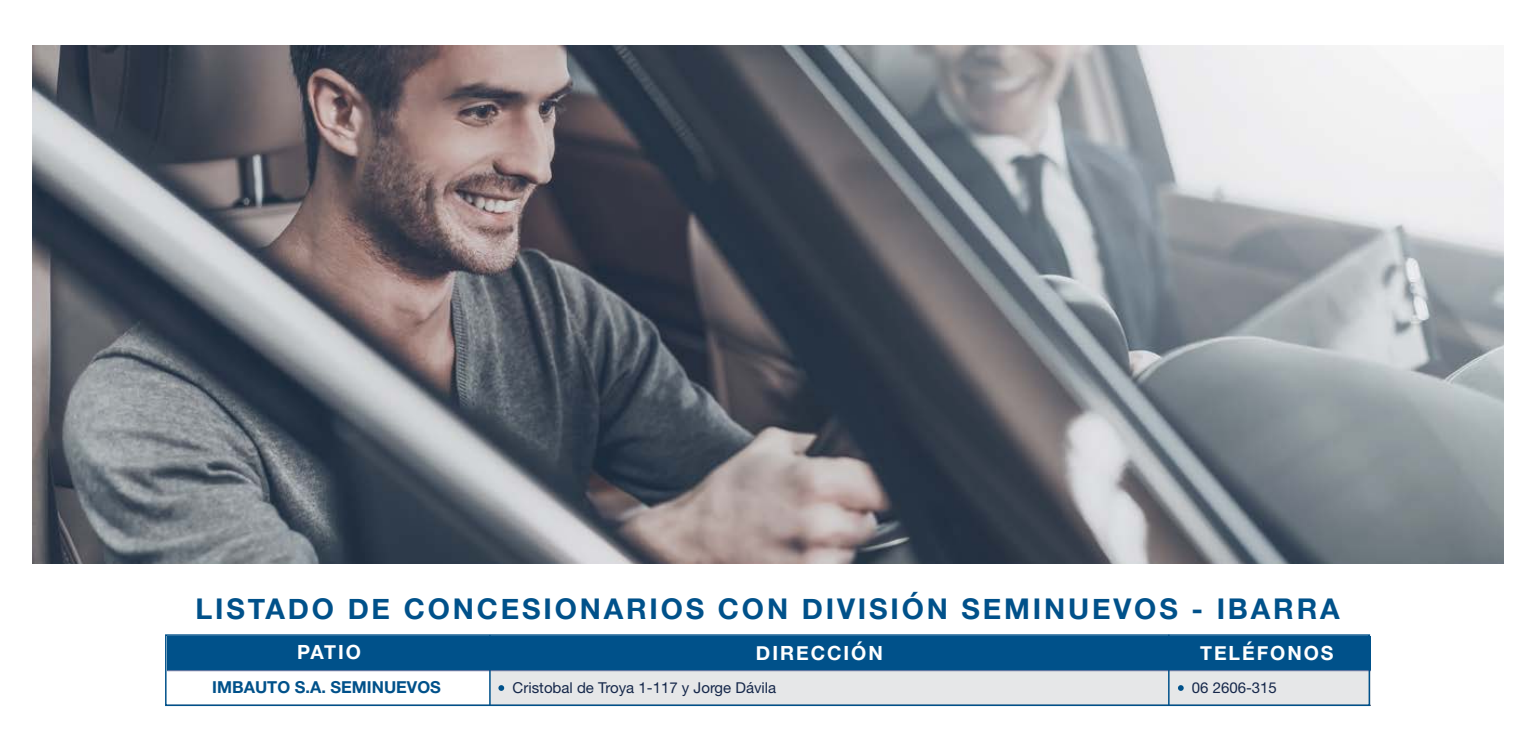
<style>
.page{position:relative;width:1538px;height:746px;background:#fff}
.page>*{position:absolute;margin:0;border:0;box-sizing:border-box;transform-origin:0 0}
.t1{font:700 28.5px "Helvetica Neue";letter-spacing:.1em;color:#00518a}
.t2{font:700 19.5px "Helvetica Neue";letter-spacing:.1em;color:#fff}
.t3{font:700 16.5px "Helvetica Neue LT Std";color:#00518a}
.t4{font:15px "Helvetica Neue LT Std";color:#15274a}
</style>
<div class="page">
<div style="left:490px;top:670px;width:880px;height:34px;background:#e6e7e8"></div>
<div style="left:167px;top:635px;width:1203px;height:35px;background:#00518a"></div>
<hr style="left:167px;top:669px;width:1203px;height:1px;background:#8285a9">
<hr style="left:167px;top:704px;width:1203px;height:1px;background:#15274a">
<div style="left:165px;top:633px;width:1204px;height:72px;border:2px solid #00518a"></div>
<svg style="left:498px;top:685px;width:6px;height:5px"></svg>
<svg style="left:1178px;top:685px;width:5px;height:5px"></svg>
<hr style="left:489px;top:634px;width:1px;height:70px;background:#00518a">
<hr style="left:1167px;top:634px;width:2px;height:70px;background:#00518a">
<img style="left:32px;top:45px;width:1470px;height:518px">
<p class="t1" style="left:195px;top:585px;width:1145px">LISTADO DE CONCESIONARIOS CON DIVISIÓN SEMINUEVOS - IBARRA</p>
<p class="t2" style="left:297px;top:636px;width:65px">PATIO</p>
<p class="t2" style="left:755px;top:637px;width:128px">DIRECCIÓN</p>
<p class="t2" style="left:1199px;top:637px;width:135px">TELÉFONOS</p>
<p class="t3" style="left:212px;top:676px;width:230px">IMBAUTO S.A. SEMINUEVOS</p>
<p class="t4" style="left:512px;top:678px;width:265px">Cristobal de Troya 1-117 y Jorge Dávila</p>
<p class="t4" style="left:1191px;top:678px;width:87px">06 2606-315</p>
</div>
